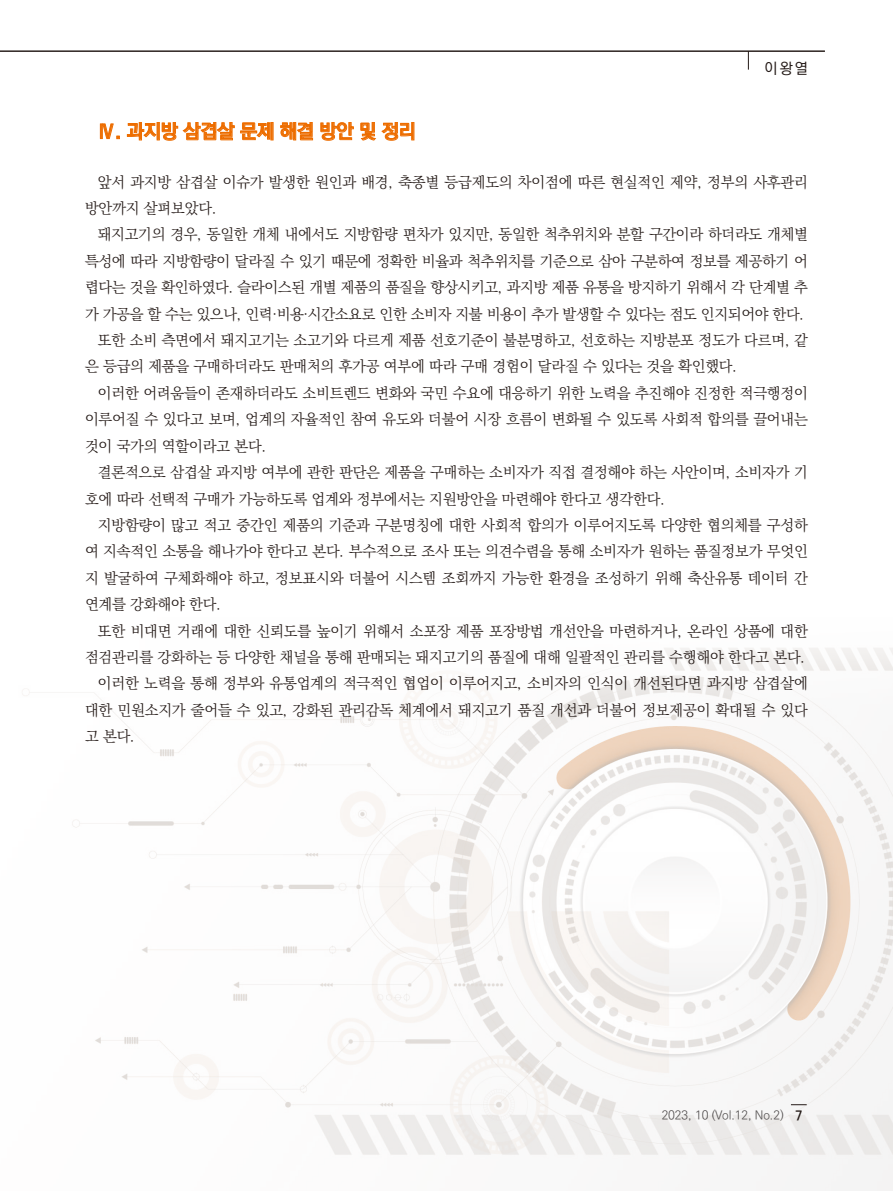
<style>
.page{position:relative;width:893px;height:1191px;background:#fff}
.page>*{position:absolute;margin:0;border:0;box-sizing:border-box;transform-origin:0 0}
.t1{font:700 19.5px "Ko Pub World Dotum";color:#ed6d00}
.t2{font:300 15px/26.4px "Ko Pub World Batang";letter-spacing:-.01em;color:#231916;text-align:justify}
.t3{font:500 15px "Ko Pub World Dotum";color:#231916}
.t4{font:300 12px "Ko Pub World Dotum";letter-spacing:-.01em;color:#4d4a4a}
.s1{font-weight:700;font-size:13.5px;color:#231916}
</style>
<div class="page">
<svg style="left:22px;top:648px;width:871px;height:543px"></svg>
<svg style="left:791px;top:1104px;width:16px;height:1px"></svg>
<hr style="left:0;top:51px;width:825px;height:1px;background:#231916">
<svg style="left:748px;top:52px;width:1px;height:18px"></svg>
<svg style="left:100px;top:124px;width:20px;height:15px"></svg>
<svg style="left:127px;top:122px;width:146px;height:19px"></svg>
<svg style="left:280px;top:122px;width:33px;height:18px"></svg>
<svg style="left:321px;top:122px;width:33px;height:19px"></svg>
<svg style="left:360px;top:122px;width:16px;height:18px"></svg>
<svg style="left:382px;top:122px;width:32px;height:19px"></svg>
<p class="t3" style="left:764px;top:57px;width:45px">이왕열</p>
<p class="t1" style="left:98px;top:117px;width:320px">Ⅳ. 과지방 삼겹살 문제 해결 방안 및 정리</p>
<p class="t2" style="left:85px;top:169px;width:724px;text-indent:13px">앞서 과지방 삼겹살 이슈가 발생한 원인과 배경, 축종별 등급제도의 차이점에 따른 현실적인 제약, 정부의 사후관리 방안까지 살펴보았다.</p>
<p class="t2" style="left:85px;top:222px;width:724px;text-indent:13px">돼지고기의 경우, 동일한 개체 내에서도 지방함량 편차가 있지만, 동일한 척추위치와 분할 구간이라 하더라도 개체별 특성에 따라 지방함량이 달라질 수 있기 때문에 정확한 비율과 척추위치를 기준으로 삼아 구분하여 정보를 제공하기 어 렵다는 것을 확인하였다. 슬라이스된 개별 제품의 품질을 향상시키고, 과지방 제품 유통을 방지하기 위해서 각 단계별 추 가 가공을 할 수는 있으나, 인력·비용·시간소요로 인한 소비자 지불 비용이 추가 발생할 수 있다는 점도 인지되어야 한다.</p>
<p class="t2" style="left:85px;top:327px;width:724px;text-indent:13px">또한 소비 측면에서 돼지고기는 소고기와 다르게 제품 선호기준이 불분명하고, 선호하는 지방분포 정도가 다르며, 같 은 등급의 제품을 구매하더라도 판매처의 후가공 여부에 따라 구매 경험이 달라질 수 있다는 것을 확인했다.</p>
<p class="t2" style="left:85px;top:380px;width:724px;text-indent:13px">이러한 어려움들이 존재하더라도 소비트렌드 변화와 국민 수요에 대응하기 위한 노력을 추진해야 진정한 적극행정이 이루어질 수 있다고 보며, 업계의 자율적인 참여 유도와 더불어 시장 흐름이 변화될 수 있도록 사회적 합의를 끌어내는 것이 국가의 역할이라고 본다.</p>
<p class="t2" style="left:85px;top:459px;width:724px;text-indent:13px">결론적으로 삼겹살 과지방 여부에 관한 판단은 제품을 구매하는 소비자가 직접 결정해야 하는 사안이며, 소비자가 기 호에 따라 선택적 구매가 가능하도록 업계와 정부에서는 지원방안을 마련해야 한다고 생각한다.</p>
<p class="t2" style="left:85px;top:512px;width:724px;text-indent:13px">지방함량이 많고 적고 중간인 제품의 기준과 구분명칭에 대한 사회적 합의가 이루어지도록 다양한 협의체를 구성하 여 지속적인 소통을 해나가야 한다고 본다. 부수적으로 조사 또는 의견수렴을 통해 소비자가 원하는 품질정보가 무엇인 지 발굴하여 구체화해야 하고, 정보표시와 더불어 시스템 조회까지 가능한 환경을 조성하기 위해 축산유통 데이터 간 연계를 강화해야 한다.</p>
<p class="t2" style="left:85px;top:618px;width:724px;text-align:right">또한 비대면 거래에 대한 신뢰도를 높이기 위해서 소포장 제품 포장방법 개선안을 마련하거나, 온라인 상품에 대한 점검관리를 강화하는 등 다양한 채널을 통해 판매되는 돼지고기의 품질에 대해 일괄적인 관리를 수행해야 한다고 본다.</p>
<p class="t2" style="left:85px;top:671px;width:724px;text-indent:13px">이러한 노력을 통해 정부와 유통업계의 적극적인 협업이 이루어지고, 소비자의 인식이 개선된다면 과지방 삼겹살에 대한 민원소지가 줄어들 수 있고, 강화된 관리감독 체계에서 돼지고기 품질 개선과 더불어 정보제공이 확대될 수 있다 고 본다.</p>
<p class="t4" style="left:662px;top:1106px;width:142px">2023, 10 (Vol.12, No.2) <span class="s1">7</span></p>
</div>
